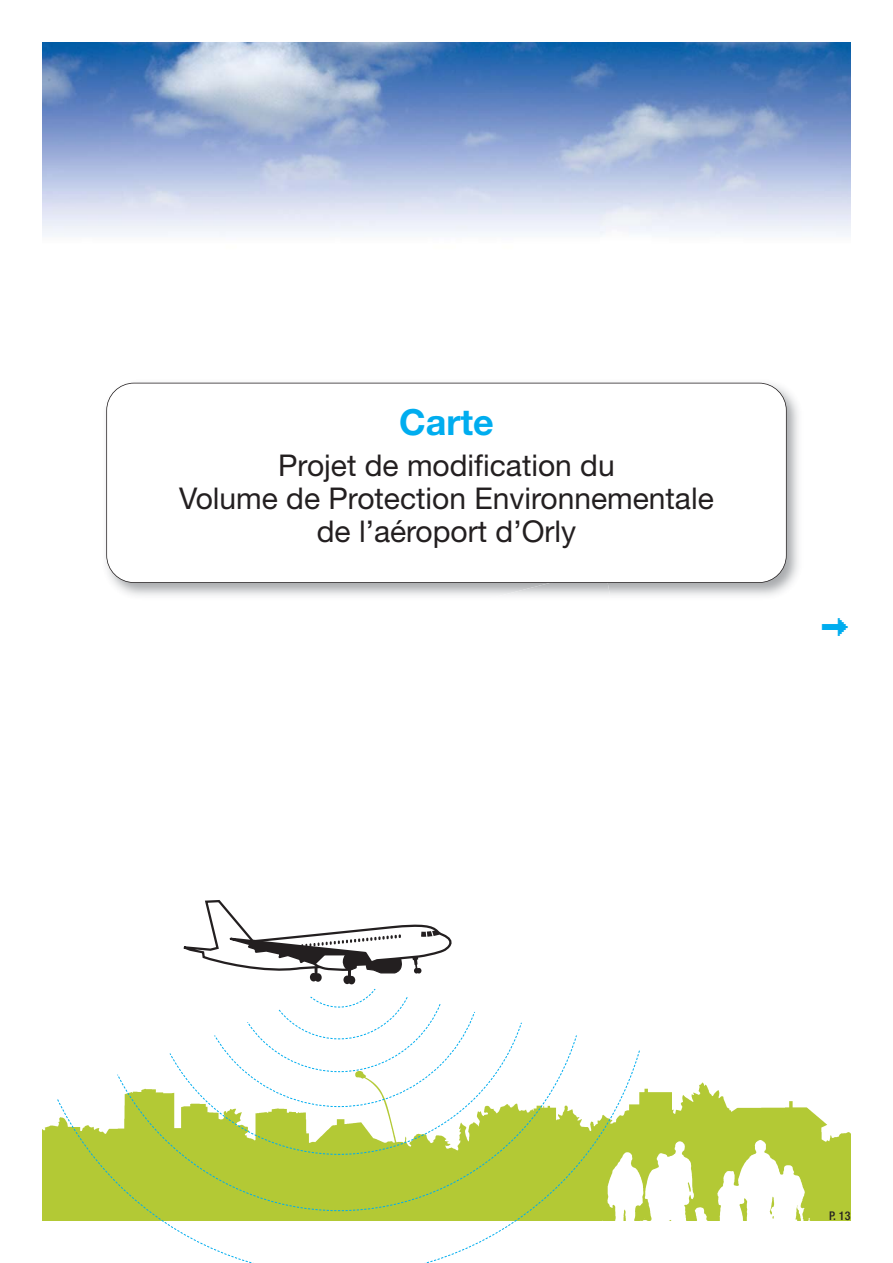
<style>
.page{position:relative;width:893px;height:1263px;background:#fff}
.page>*{position:absolute;margin:0;border:0;box-sizing:border-box;transform-origin:0 0}
.t1{font:700 36px "Helvetica Neue";color:#00adef}
.t2{font:34.5px "Fleches Left Right";color:#00adef}
.t3{font:30px/33px "Helvetica Neue";color:#231f20;text-align:center}
.t4{font:500 condensed 12px "Helvetica Neue";color:#231f20}
</style>
<div class="page">
<img style="left:653px;top:1082px;width:197px;height:138px">
<svg style="left:42px;top:1129px;width:611px;height:134px"></svg>
<svg style="left:44px;top:1011px;width:652px;height:118px"></svg>
<img style="left:600px;top:1140px;width:211px;height:120px">
<svg style="left:168px;top:900px;width:289px;height:140px"></svg>
<img style="left:43px;top:43px;width:807px;height:193px">
<img style="left:106px;top:382px;width:693px;height:214px">
<img style="left:473px;top:583px;width:138px;height:13px">
<div style="left:107px;top:383px;width:679px;height:200px;background:#fff;border-radius:27px"></div>
<div style="left:106px;top:383px;width:681px;height:200px;border:2px solid #231f20;border-radius:28px"></div>
<p class="t1" style="left:399px;top:409px;width:96px">Carte</p>
<p class="t3" style="left:179px;top:452px;width:536px">Projet de modification du<br>Volume de Protection Environnementale de l’aéroport d’Orly</p>
<p class="t2" style="left:820px;top:604px;width:32px">g</p>
<p class="t4" style="left:829px;top:1212px;width:23px">P. 13</p>
</div>
